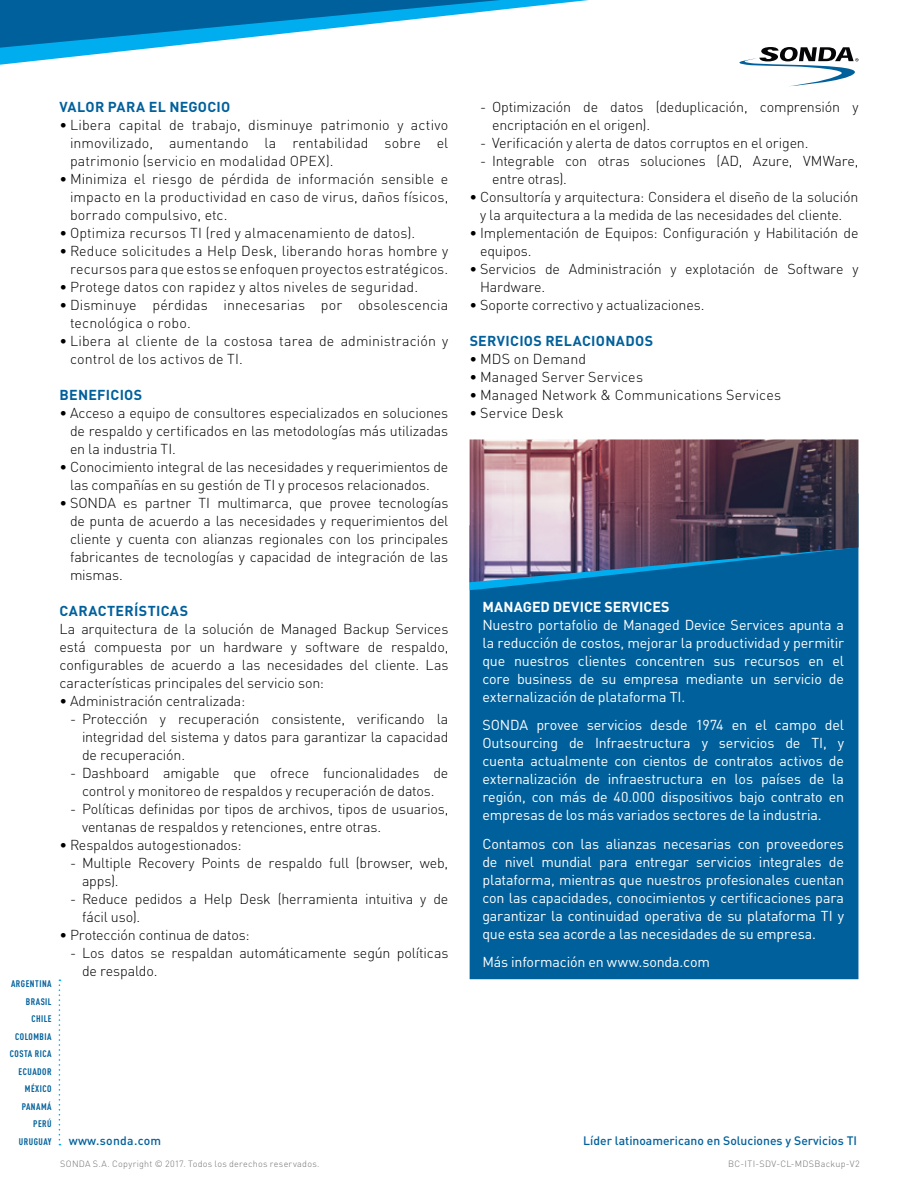
<style>
.page{position:relative;width:918px;height:1188px;background:#fff}
.page>*{position:absolute;margin:0;border:0;box-sizing:border-box;transform-origin:0 0}
.t1{font:300 14.25px/18px "DIN Pro";letter-spacing:-.01em;color:#000}
.t2{font:14.25px/18px "DIN Pro";letter-spacing:-.01em;color:#fff;text-align:justify}
.t3{font:300 14.25px/18px "DIN Pro";letter-spacing:.01em;color:#000}
.t4{font:700 14.25px "DIN Pro";letter-spacing:.02em;color:#00609c}
.t5{font:700 14.25px "DIN Pro";color:#fff}
.t6{font:300 14.25px "DIN Pro";letter-spacing:.015em;color:#000}
.t7{font:500 12.15px "DIN Pro";color:#00609c}
.t8{font:500 12.15px "DIN Pro";letter-spacing:.025em;color:#00609c}
.t9{font:700 condensed 9.45px/17.5px "DIN Pro";letter-spacing:.05em;color:#00609c;text-align:right}
.t10{font:300 9px "DIN Pro";letter-spacing:.03em;color:#717271}
</style>
<div class="page">
<svg style="left:59px;top:980px;width:1px;height:165px"></svg>
<svg style="left:739px;top:47px;width:120px;height:39px"></svg>
<svg style="left:0;top:0;width:589px;height:65px"></svg>
<div style="left:470px;top:591px;width:388px;height:388px;background:#00609c"></div>
<svg style="left:470px;top:582px;width:388px;height:9px;background:#0067a3"></svg>
<img style="left:470px;top:439px;width:388px;height:143px">
<p class="t9" style="left:10px;top:974px;width:43px">ARGENTINA<br>BRASIL<br>CHILE<br>COLOMBIA<br>COSTA RICA<br>ECUADOR<br>MÉXICO<br>PANAMÁ<br>PERÚ<br>URUGUAY</p>
<p class="t4" style="left:60px;top:97px;width:172px">VALOR PARA EL NEGOCIO</p>
<p class="t1" style="left:70px;top:115px;width:380px;text-align:justify;text-indent:-11px">• Libera capital de trabajo, disminuye patrimonio y activo inmovilizado, aumentando la rentabilidad sobre el patrimonio (servicio en modalidad OPEX).</p>
<p class="t1" style="left:70px;top:169px;width:380px;text-align:justify;text-indent:-11px">• Minimiza el riesgo de pérdida de información sensible e impacto en la productividad en caso de virus, daños físicos, borrado compulsivo, etc.</p>
<p class="t1" style="left:60px;top:223px;width:357px">• Optimiza recursos TI (red y almacenamiento de datos).</p>
<p class="t3" style="left:60px;top:241px;width:390px;text-align:right">• Reduce solicitudes a Help Desk, liberando horas hombre y recursos para que estos se enfoquen proyectos estratégicos.</p>
<p class="t1" style="left:60px;top:277px;width:360px">• Protege datos con rapidez y altos niveles de seguridad.</p>
<p class="t3" style="left:70px;top:295px;width:380px;text-indent:-11px">• Disminuye pérdidas innecesarias por obsolescencia tecnológica o robo.</p>
<p class="t3" style="left:70px;top:331px;width:380px;text-indent:-11px">• Libera al cliente de la costosa tarea de administración y control de los activos de TI.</p>
<p class="t4" style="left:60px;top:385px;width:84px">BENEFICIOS</p>
<p class="t1" style="left:70px;top:403px;width:380px;text-align:justify;text-indent:-11px">• Acceso a equipo de consultores especializados en soluciones de respaldo y certificados en las metodologías más utilizadas en la industria TI.</p>
<p class="t1" style="left:60px;top:457px;width:390px;text-align:center">• Conocimiento integral de las necesidades y requerimientos de las compañías en su gestión de TI y procesos relacionados.</p>
<p class="t1" style="left:70px;top:493px;width:380px;text-align:justify;text-indent:-11px">• SONDA es partner TI multimarca, que provee tecnologías de punta de acuerdo a las necesidades y requerimientos del cliente y cuenta con alianzas regionales con los principales fabricantes de tecnologías y capacidad de integración de las mismas.</p>
<p class="t4" style="left:60px;top:601px;width:130px">CARACTERÍSTICAS</p>
<p class="t1" style="left:60px;top:619px;width:390px;text-align:justify">La arquitectura de la solución de Managed Backup Services está compuesta por un hardware y software de respaldo, configurables de acuerdo a las necesidades del cliente. Las características principales del servicio son:</p>
<p class="t1" style="left:60px;top:691px;width:187px">• Administración centralizada:</p>
<p class="t1" style="left:82px;top:709px;width:368px;text-align:justify;text-indent:-12px">- Protección y recuperación consistente, verificando la integridad del sistema y datos para garantizar la capacidad de recuperación.</p>
<p class="t1" style="left:70px;top:763px;width:380px;text-align:center">- Dashboard amigable que ofrece funcionalidades de control y monitoreo de respaldos y recuperación de datos.</p>
<p class="t1" style="left:82px;top:799px;width:368px;text-indent:-12px">- Políticas definidas por tipos de archivos, tipos de usuarios, ventanas de respaldos y retenciones, entre otras.</p>
<p class="t1" style="left:60px;top:835px;width:184px">• Respaldos autogestionados:</p>
<p class="t1" style="left:82px;top:853px;width:368px;text-indent:-12px">- Multiple Recovery Points de respaldo full (browser, web, apps).</p>
<p class="t1" style="left:82px;top:889px;width:368px;text-indent:-12px">- Reduce pedidos a Help Desk (herramienta intuitiva y de fácil uso).</p>
<p class="t1" style="left:60px;top:925px;width:192px">• Protección continua de datos:</p>
<p class="t1" style="left:82px;top:943px;width:368px;text-indent:-12px">- Los datos se respaldan automáticamente según políticas de respaldo.</p>
<p class="t1" style="left:492px;top:97px;width:368px;text-indent:-12px">- Optimización de datos (deduplicación, comprensión y encriptación en el origen).</p>
<p class="t1" style="left:480px;top:133px;width:330px">- Verificación y alerta de datos corruptos en el origen.</p>
<p class="t1" style="left:492px;top:151px;width:368px;text-indent:-12px">- Integrable con otras soluciones (AD, Azure, VMWare, entre otras).</p>
<p class="t1" style="left:470px;top:187px;width:390px;text-align:center">• Consultoría y arquitectura: Considera el diseño de la solución y la arquitectura a la medida de las necesidades del cliente.</p>
<p class="t1" style="left:480px;top:223px;width:380px;text-indent:-11px">• Implementación de Equipos: Configuración y Habilitación de equipos.</p>
<p class="t1" style="left:480px;top:259px;width:380px;text-indent:-11px">• Servicios de Administración y explotación de Software y<br>Hardware.</p>
<p class="t1" style="left:470px;top:295px;width:236px">• Soporte correctivo y actualizaciones.</p>
<p class="t4" style="left:470px;top:331px;width:185px">SERVICIOS RELACIONADOS</p>
<p class="t3" style="left:470px;top:349px;width:118px">• MDS on Demand</p>
<p class="t3" style="left:470px;top:367px;width:175px">• Managed Server Services</p>
<p class="t3" style="left:470px;top:385px;width:313px">• Managed Network &amp; Communications Services</p>
<p class="t6" style="left:470px;top:403px;width:95px">• Service Desk</p>
<p class="t5" style="left:482px;top:597px;width:189px">MANAGED DEVICE SERVICES</p>
<p class="t2" style="left:482px;top:614px;width:363px">Nuestro portafolio de Managed Device Services apunta a la reducción de costos, mejorar la productividad y permitir que nuestros clientes concentren sus recursos en el core business de su empresa mediante un servicio de externalización de plataforma TI.</p>
<p class="t2" style="left:482px;top:715px;width:363px">SONDA provee servicios desde 1974 en el campo del Outsourcing de Infraestructura y servicios de TI, y cuenta actualmente con cientos de contratos activos de externalización de infraestructura en los países de la región, con más de 40.000 dispositivos bajo contrato en empresas de los más variados sectores de la industria.</p>
<p class="t2" style="left:482px;top:833px;width:363px">Contamos con las alianzas necesarias con proveedores de nivel mundial para entregar servicios integrales de plataforma, mientras que nuestros profesionales cuentan con las capacidades, conocimientos y certificaciones para garantizar la continuidad operativa de su plataforma TI y que esta sea acorde a las necesidades de su empresa.</p>
<p class="t2" style="left:482px;top:952px;width:229px">Más información en www.sonda.com</p>
<p class="t7" style="left:583px;top:1132px;width:275px">Líder latinoamericano en Soluciones y Servicios TI</p>
<p class="t8" style="left:69px;top:1133px;width:94px">www.sonda.com</p>
<p class="t10" style="left:60px;top:1158px;width:261px">SONDA S.A. Copyright © 2017. Todos los derechos reservados.</p>
<p class="t10" style="left:728px;top:1158px;width:133px">BC-ITI-SDV-CL-MDSBackup-V2</p>
</div>
